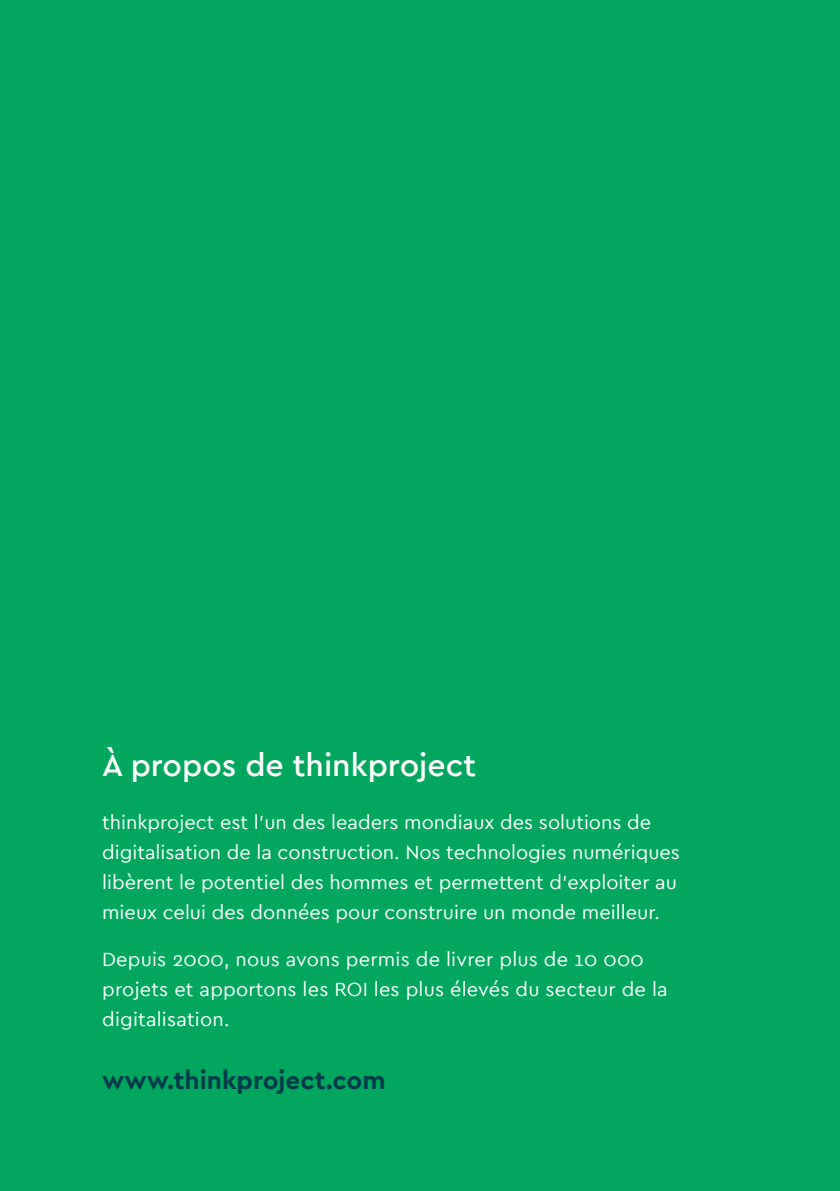
<style>
.page{position:relative;width:840px;height:1191px;background:#fff}
.page>*{position:absolute;margin:0;border:0;box-sizing:border-box;transform-origin:0 0}
.t1{font:500 32px "Cera";color:#fff}
.t2{font:700 26px "Cera";color:#003b4c}
.t3{font:20px/30px "Cera";color:#fff}
</style>
<div class="page">
<div style="left:0;top:0;width:839px;height:1191px;background:#00a75d"></div>
<h1 class="t1" style="left:102px;top:744px;width:375px">À propos de thinkproject</h1>
<p class="t3" style="left:102px;top:806px;width:579px">thinkproject est l’un des leaders mondiaux des solutions de digitalisation de la construction. Nos technologies numériques libèrent le potentiel des hommes et permettent d’exploiter au mieux celui des données pour construire un monde meilleur.</p>
<p class="t3" style="left:102px;top:943px;width:566px">Depuis 2000, nous avons permis de livrer plus de 10 000 projets et apportons les ROI les plus élevés du secteur de la digitalisation.</p>
<h2 class="t2" style="left:102px;top:1062px;width:285px">www.thinkproject.com</h2>
</div>
